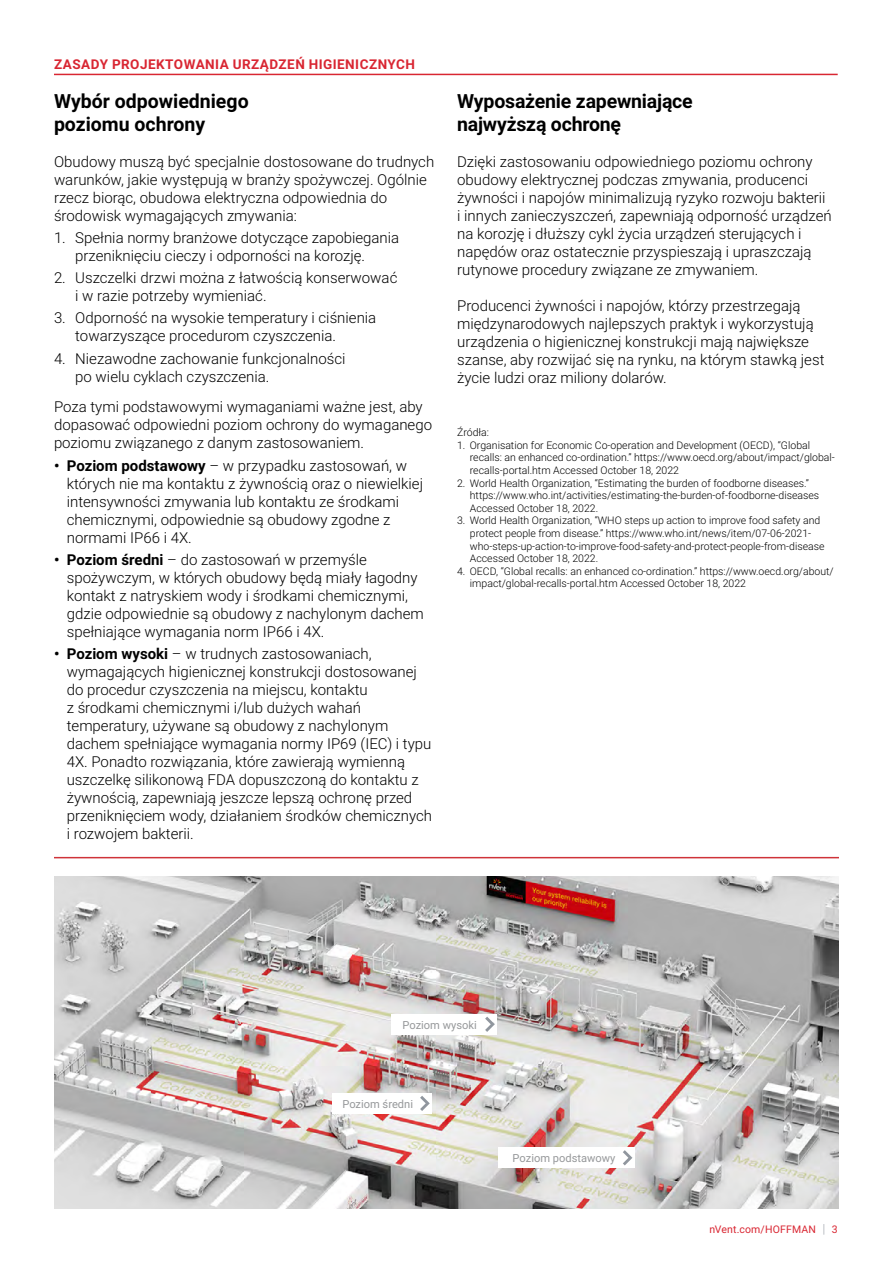
<style>
.page{position:relative;width:893px;height:1263px;background:#fff}
.page>*{position:absolute;margin:0;border:0;box-sizing:border-box;transform-origin:0 0}
.t1{font:700 19.5px/22.5px "Roboto";letter-spacing:-.01em;color:#000}
.t2{font:300 15px/18px "Roboto";color:#000}
.t3{font:700 13.5px "Roboto";letter-spacing:.035em;color:#d92632}
.t4{font:11.1px "Roboto";color:#96989a}
.t5{font:300 10.5px/12.6px "Roboto";color:#000}
.t6{font:10.5px "Roboto";letter-spacing:.015em;color:#d92632}
.s1{font-weight:700}
.s2{font-weight:300;font-size:12.6px;color:#90969e}
</style>
<div class="page">
<hr style="left:54px;top:857px;width:785px;height:1px;background:#cf3339">
<hr style="left:54px;top:74px;width:784px;height:1px;background:#d92632">
<img style="left:54px;top:876px;width:785px;height:333px">
<div style="left:498px;top:1148px;width:137px;height:20px;background:#fff"></div>
<svg style="left:623px;top:1150px;width:9px;height:15px"></svg>
<div style="left:332px;top:1093px;width:100px;height:20px;background:#fff"></div>
<svg style="left:420px;top:1096px;width:10px;height:15px"></svg>
<div style="left:392px;top:1014px;width:105px;height:20px;background:#fff"></div>
<svg style="left:485px;top:1017px;width:10px;height:15px"></svg>
<p class="t3" style="left:54px;top:55px;width:362px">ZASADY PROJEKTOWANIA URZĄDZEŃ HIGIENICZNYCH</p>
<h1 class="t1" style="left:54px;top:89px;width:196px">Wybór odpowiedniego poziomu ochrony</h1>
<p class="t2" style="left:54px;top:152px;width:382px">Obudowy muszą być specjalnie dostosowane do trudnych warunków, jakie występują w branży spożywczej. Ogólnie rzecz biorąc, obudowa elektryczna odpowiednia do środowisk wymagających zmywania:</p>
<p class="t2" style="left:75px;top:228px;width:326px;text-indent:-21px">1. Spełnia normy branżowe dotyczące zapobiegania przeniknięciu cieczy i odporności na korozję.</p>
<p class="t2" style="left:75px;top:268px;width:324px;text-indent:-21px">2. Uszczelki drzwi można z łatwością konserwować i w razie potrzeby wymieniać.</p>
<p class="t2" style="left:75px;top:309px;width:303px;text-indent:-21px">3. Odporność na wysokie temperatury i ciśnienia towarzyszące procedurom czyszczenia.</p>
<p class="t2" style="left:75px;top:349px;width:272px;text-indent:-21px">4. Niezawodne zachowanie funkcjonalności po wielu cyklach czyszczenia.</p>
<p class="t2" style="left:54px;top:398px;width:380px">Poza tymi podstawowymi wymaganiami ważne jest, aby dopasować odpowiedni poziom ochrony do wymaganego poziomu związanego z danym zastosowaniem.</p>
<p class="t2" style="left:67px;top:456px;width:358px;text-indent:-13px"><span class="s1">• Poziom podstawowy</span> – w przypadku zastosowań, w których nie ma kontaktu z żywnością oraz o niewielkiej intensywności zmywania lub kontaktu ze środkami chemicznymi, odpowiednie są obudowy zgodne z normami IP66 i 4X.</p>
<p class="t2" style="left:67px;top:550px;width:359px;text-indent:-13px"><span class="s1">• Poziom średni</span> – do zastosowań w przemyśle spożywczym, w których obudowy będą miały łagodny kontakt z natryskiem wody i środkami chemicznymi, gdzie odpowiednie są obudowy z nachylonym dachem spełniające wymagania norm IP66 i 4X.</p>
<p class="t2" style="left:67px;top:644px;width:367px;text-indent:-13px"><span class="s1">• Poziom wysoki</span> – w trudnych zastosowaniach, wymagających higienicznej konstrukcji dostosowanej do procedur czyszczenia na miejscu, kontaktu<br>z środkami chemicznymi i/lub dużych wahań temperatury, używane są obudowy z nachylonym dachem spełniające wymagania normy IP69 (IEC) i typu 4X. Ponadto rozwiązania, które zawierają wymienną uszczelkę silikonową FDA dopuszczoną do kontaktu z żywnością, zapewniają jeszcze lepszą ochronę przed przeniknięciem wody, działaniem środków chemicznych i rozwojem bakterii.</p>
<h1 class="t1" style="left:457px;top:89px;width:237px">Wyposażenie zapewniające najwyższą ochronę</h1>
<p class="t2" style="left:457px;top:152px;width:376px">Dzięki zastosowaniu odpowiedniego poziomu ochrony obudowy elektrycznej podczas zmywania, producenci żywności i napojów minimalizują ryzyko rozwoju bakterii i innych zanieczyszczeń, zapewniają odporność urządzeń na korozję i dłuższy cykl życia urządzeń sterujących i napędów oraz ostatecznie przyspieszają i upraszczają rutynowe procedury związane ze zmywaniem.</p>
<p class="t2" style="left:457px;top:296px;width:369px">Producenci żywności i napojów, którzy przestrzegają międzynarodowych najlepszych praktyk i wykorzystują urządzenia o higienicznej konstrukcji mają największe szanse, aby rozwijać się na rynku, na którym stawką jest życie ludzi oraz miliony dolarów.</p>
<p class="t5" style="left:457px;top:426px;width:33px">Źródła:</p>
<p class="t5" style="left:470px;top:438px;width:366px;text-indent:-13px">1. Organisation for Economic Co-operation and Development (OECD), “Global recalls: an enhanced co-ordination.” https://www.oecd.org/about/impact/global&shy;recalls-portal.htm Accessed October 18, 2022</p>
<p class="t5" style="left:470px;top:476px;width:351px;text-indent:-13px">2. World Health Organization, “Estimating the burden of foodborne diseases.” https://www.who.int/activities/estimating-the-burden-of-foodborne-diseases<br>Accessed October 18, 2022.</p>
<p class="t5" style="left:470px;top:514px;width:356px;text-indent:-13px">3. World Health Organization, “WHO steps up action to improve food safety and protect people from disease.” https://www.who.int/news/item/07-06-2021- who-steps-up-action-to-improve-food-safety-and-protect-people-from-disease Accessed October 18, 2022.</p>
<p class="t5" style="left:470px;top:564px;width:365px;text-indent:-13px">4. OECD, “Global recalls: an enhanced co-ordination.” https://www.oecd.org/about/ impact/global-recalls-portal.htm Accessed October 18, 2022</p>
<p class="t4" style="left:403px;top:1017px;width:76px">Poziom wysoki</p>
<p class="t4" style="left:342px;top:1096px;width:72px">Poziom średni</p>
<p class="t4" style="left:513px;top:1150px;width:104px">Poziom podstawowy</p>
<p class="t6" style="left:709px;top:1222px;width:130px">nVent.com/HOFFMAN <span class="s2">|</span> 3</p>
</div>
